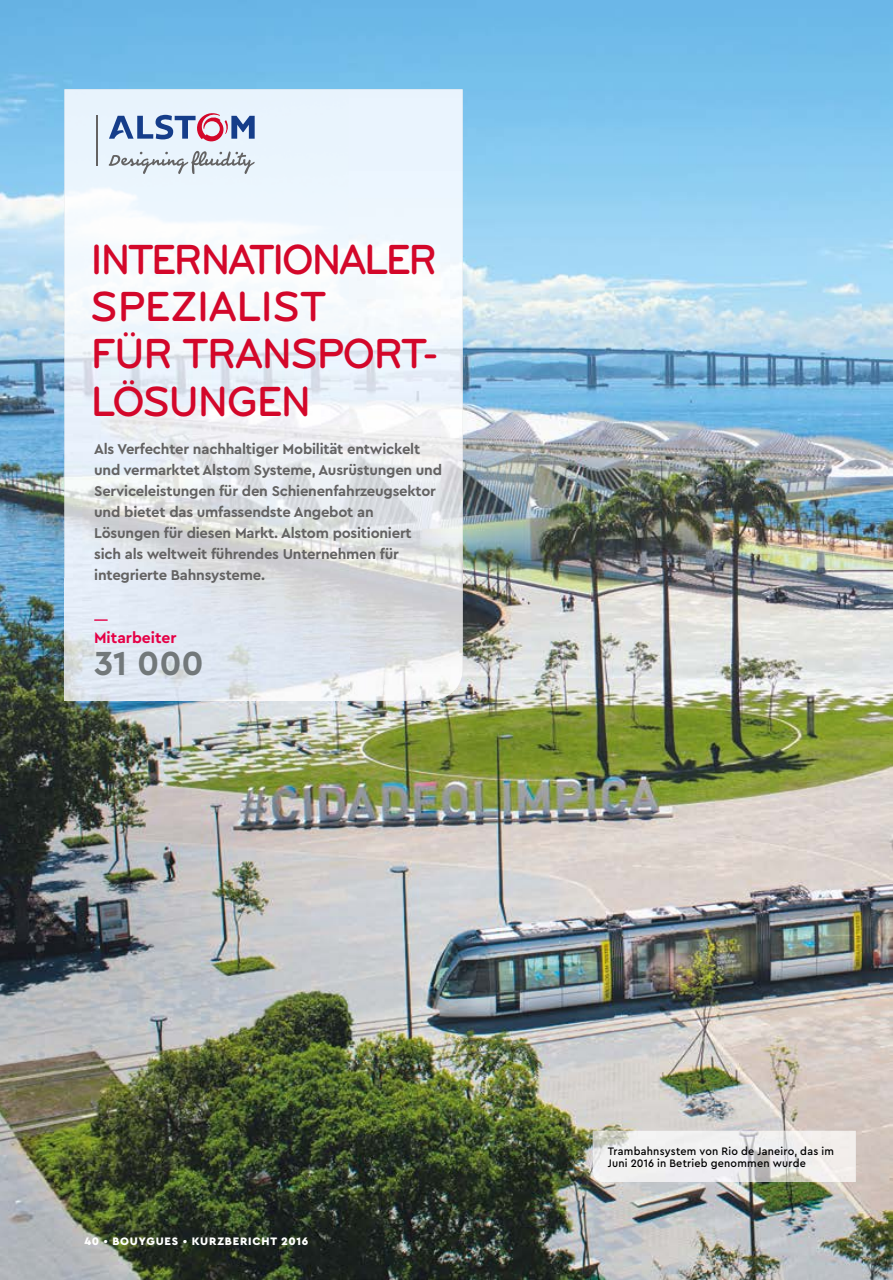
<style>
.page{position:relative;width:893px;height:1280px;background:#fff}
.page>*{position:absolute;margin:0;border:0;box-sizing:border-box;transform-origin:0 0}
.t1{font:500 43.75px/47.2px "Bryant";letter-spacing:-.05em;color:#d3072a;scale:.94 1}
.t2{font:700 35px "Cera PRO";color:#72787a}
.t3{font:700 15.75px "Cera PRO";color:#e50046}
.t4{font:700 14.88px/21px "Cera PRO";letter-spacing:-.015em;color:#646363}
.t5{font:500 11.38px/12.2px "Cera PRO";letter-spacing:.02em;color:#000;scale:.95 1}
.t6{font:900 11.38px "Cera PRO";letter-spacing:.07em;color:#fff}
.s1{font-weight:500}
</style>
<div class="page">
<img style="left:0;top:0;width:893px;height:1280px">
<img style="left:64px;top:89px;width:399px;height:612px">
<svg style="left:94px;top:619px;width:14px;height:2px"></svg>
<img style="left:593px;top:1131px;width:263px;height:51px">
<svg style="left:109px;top:112px;width:146px;height:29px;background:#a8aac9"></svg>
<svg style="left:109px;top:151px;width:146px;height:23px;background:#ccd5db"></svg>
<hr style="left:97px;top:116px;width:1px;height:50px;background:#646363">
<h1 class="t1" style="left:90px;top:236px;width:374px">INTERNATIONALER<br>SPEZIALIST<br>FÜR TRANSPORT-<br>LÖSUNGEN</h1>
<p class="t4" style="left:94px;top:438px;width:349px">Als Verfechter nachhaltiger Mobilität entwickelt und vermarktet Alstom Systeme, Ausrüstungen und Serviceleistungen für den Schienenfahrzeugsektor und bietet das umfassendste Angebot an Lösungen für diesen Markt. Alstom positioniert sich als weltweit führendes Unternehmen für integrierte Bahnsysteme.</p>
<p class="t3" style="left:94px;top:627px;width:84px">Mitarbeiter</p>
<h2 class="t2" style="left:94px;top:640px;width:111px">31 000</h2>
<p class="t6" style="left:84px;top:1234px;width:225px">40 <span class="s1">•</span> BOUYGUES <span class="s1">•</span> KURZBERICHT 2016</p>
<p class="t5" style="left:608px;top:1144px;width:240px">Trambahnsystem von Rio de Janeiro, das im<br>Juni 2016 in Betrieb genommen wurde</p>
</div>
